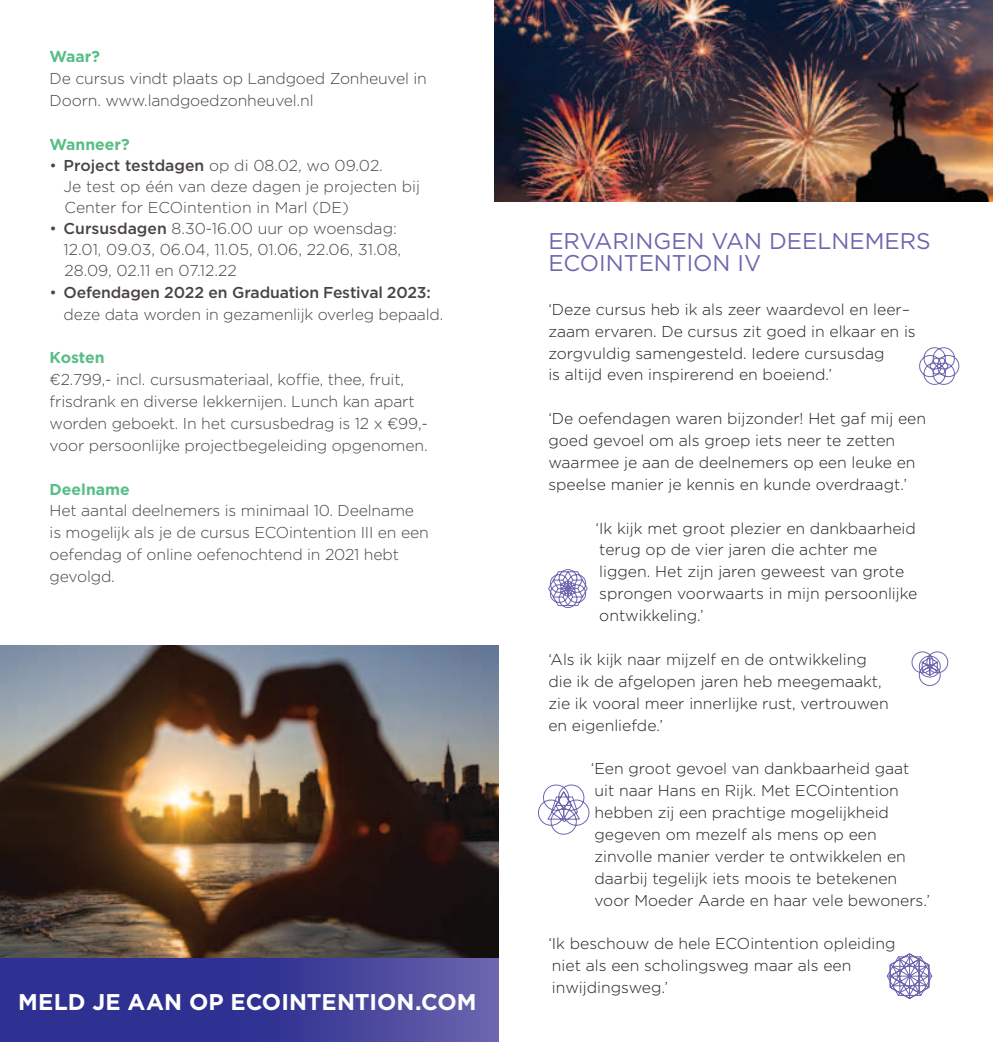
<style>
.page{position:relative;width:993px;height:1042px;background:#fff}
.page>*{position:absolute;margin:0;border:0;box-sizing:border-box;transform-origin:0 0}
.t1{font:22.75px "Gotham";color:#6d68af}
.t2{font:700 22.75px "Gotham";letter-spacing:.005em;color:#fff}
.t3{font:300 15.75px/21.9px "Gotham";color:#231f20}
.t4{font:300 15.75px/21.9px "Gotham";letter-spacing:-.01em;color:#494343}
.t5{font:700 15.75px "Gotham";color:#58be85}
.s1{font-weight:500}
</style>
<div class="page">
<img style="left:0;top:645px;width:499px;height:314px">
<img style="left:494px;top:0;width:498px;height:201px">
<svg style="left:919px;top:347px;width:41px;height:38px"></svg>
<svg style="left:548px;top:569px;width:39px;height:39px"></svg>
<svg style="left:911px;top:651px;width:37px;height:35px"></svg>
<svg style="left:538px;top:784px;width:52px;height:51px"></svg>
<svg style="left:886px;top:953px;width:46px;height:46px"></svg>
<svg style="left:0;top:959px;width:499px;height:83px;background:#3d3d98"></svg>
<p class="t5" style="left:50px;top:46px;width:52px">Waar?</p>
<p class="t4" style="left:50px;top:67px;width:378px">De cursus vindt plaats op Landgoed Zonheuvel in<br>Doorn. www.landgoedzonheuvel.nl</p>
<p class="t5" style="left:50px;top:134px;width:81px">Wanneer?</p>
<p class="t4" style="left:64px;top:154px;width:358px;line-height:21px;text-indent:-14px">• <span class="s1">Project testdagen</span> op di 08.02, wo 09.02.<br>Je test op één van deze dagen je projecten bij<br>Center for ECOintention in Marl (DE)</p>
<p class="t4" style="left:64px;top:217px;width:339px;line-height:21px;text-indent:-14px">• <span class="s1">Cursusdagen</span> 8.30-16.00 uur op woensdag:<br>12.01, 09.03, 06.04, 11.05, 01.06, 22.06, 31.08,<br>28.09, 02.11 en 07.12.22</p>
<p class="t4" style="left:64px;top:281px;width:381px;text-indent:-14px">• <span class="s1">Oefendagen 2022 en Graduation Festival 2023: </span>deze data worden in gezamenlijk overleg bepaald.</p>
<p class="t5" style="left:50px;top:347px;width:56px">Kosten</p>
<p class="t4" style="left:50px;top:368px;width:379px">€2.799,- incl. cursusmateriaal, koffie, thee, fruit, frisdrank en diverse lekkernijen. Lunch kan apart worden geboekt. I n het cursusbedrag is 12 x €99,- voor persoonlijke projectbegeleiding opgenomen.</p>
<p class="t5" style="left:50px;top:478px;width:82px">Deelname</p>
<p class="t4" style="left:50px;top:499px;width:380px">Het aantal deelnemers is minimaal 10. Deelname is mogelijk als je de cursus ECOintention III en een oefendag of online oefenochtend in 2021 hebt gevolgd.</p>
<h1 class="t2" style="left:18px;top:987px;width:128px">MELD JE AAN</h1>
<h1 class="t2" style="left:189px;top:987px;width:289px">OP ECOINTENTION.COM</h1>
<h1 class="t1" style="left:548px;top:226px;width:31px">ERVARIN</h1>
<h1 class="t1" style="left:653px;top:226px;width:75px">GEN VAN</h1>
<h1 class="t1" style="left:768px;top:226px;width:17px">DEELNE</h1>
<h1 class="t1" style="left:864px;top:226px;width:35px">MERS</h1>
<h1 class="t1" style="left:548px;top:248px;width:66px">ECOINTENTION</h1>
<h1 class="t1" style="left:737px;top:248px;width:25px">IV</h1>
<p class="t3" style="left:548px;top:298px;width:369px">‘Deze cursus heb ik als zeer waardevol en leer– zaam ervaren. De cursus zit goed in elkaar en is zorgvuldig samengesteld. Iedere cursusdag<br>is altijd even inspirerend en boeiend.’</p>
<p class="t3" style="left:548px;top:407px;width:379px">‘De oefendagen waren bijzonder! Het gaf mij een goed gevoel om als groep iets neer te zetten waarmee je aan de deelnemers op een leuke en speelse manier je kennis en kunde overdraagt.’</p>
<p class="t3" style="left:595px;top:517px;width:323px">‘ I k kijk met groot plezier en dankbaarheid terug op de vier jaren die achter me liggen. Het zijn jaren geweest van grote sprongen voorwaarts in mijn persoonlijke ontwikkeling.’</p>
<p class="t3" style="left:548px;top:648px;width:342px">‘Als ik kijk naar mijzelf en de ontwikkeling die ik de afgelopen jaren heb meegemaakt, zie ik vooral meer innerlijke rust, vertrouwen en eigenliefde.’</p>
<p class="t3" style="left:590px;top:757px;width:340px">‘ Een groot gevoel van dankbaarheid gaat uit naar Hans en Rijk. Met ECOintention hebben zij een prachtige mogelijkheid gegeven om mezelf als mens op een zinvolle manier verder te ontwikkelen en daarbij tegelijk iets moois te betekenen voor Moeder Aarde en haar vele bewoners.’</p>
<p class="t3" style="left:548px;top:932px;width:348px">‘ I k beschouw de hele ECOintention opleiding niet als een scholingsweg maar als een inwijdingsweg.’</p>
</div>
